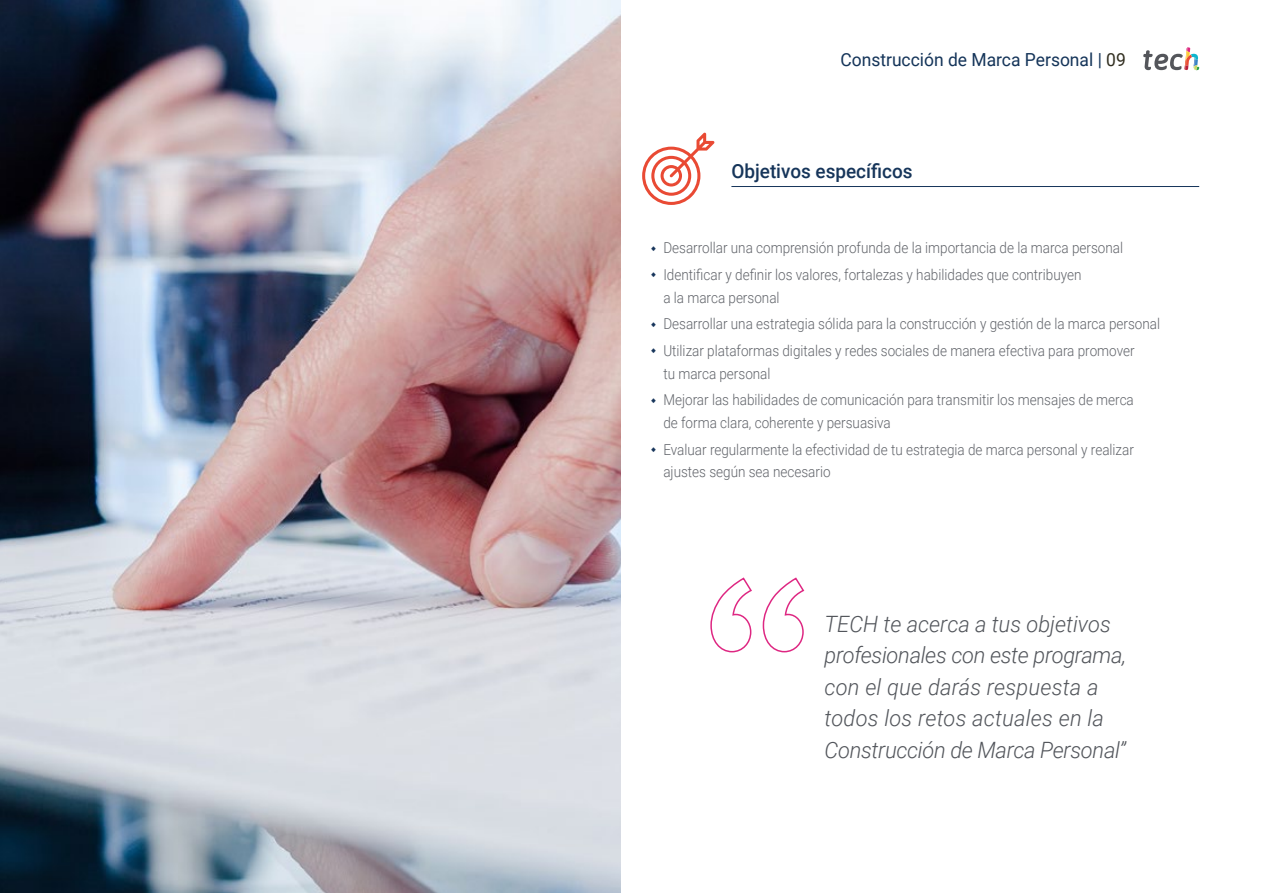
<style>
.page{position:relative;width:1263px;height:893px;background:#fff}
.page>*{position:absolute;margin:0;border:0;box-sizing:border-box;transform-origin:0 0}
.t1{font:italic 300 22.5px/31.5px "Roboto";color:#52555b}
.t2{font:500 19.5px "Roboto";color:#16355a}
.t3{font:18px "Roboto";color:#143459}
.t4{font:300 15px/26.7px "Roboto";color:#61646a;scale:.9 1}
.s1{color:#312e20}
</style>
<div class="page">
<img style="left:0;top:0;width:621px;height:893px">
<svg style="left:1143px;top:47px;width:56px;height:24px"></svg>
<hr style="left:731px;top:186px;width:468px;height:1px;background:#17355b">
<svg style="left:642px;top:133px;width:72px;height:72px"></svg>
<svg style="left:710px;top:577px;width:95px;height:76px"></svg>
<p class="t3" style="left:840px;top:47px;width:287px">Construcción de Marca Personal | <span class="s1">09</span></p>
<h2 class="t2" style="left:731px;top:158px;width:183px">Objetivos específicos</h2>
<p class="t4" style="left:663px;top:234px;width:512px">Desarrollar una comprensión profunda de la importancia de la marca personal<br>Identificar y definir los valores, fortalezas y habilidades que contribuyen</p>
<p class="t4" style="left:663px;top:283px;width:553px">a la marca personal<br>Desarrollar una estrategia sólida para la construcción y gestión de la marca personal<br>Utilizar plataformas digitales y redes sociales de manera efectiva para promover</p>
<p class="t4" style="left:663px;top:359px;width:524px">tu marca personal<br>Mejorar las habilidades de comunicación para transmitir los mensajes de merca</p>
<p class="t4" style="left:663px;top:409px;width:524px">de forma clara, coherente y persuasiva<br>Evaluar regularmente la efectividad de tu estrategia de marca personal y realizar</p>
<p class="t4" style="left:663px;top:458px;width:187px">ajustes según sea necesario</p>
<h1 class="t1" style="left:824px;top:607px;width:303px">TECH te acerca a tus objetivos profesionales con este programa, con el que darás respuesta a todos los retos actuales en la<br>Construcción de Marca Personal”</h1>
</div>
